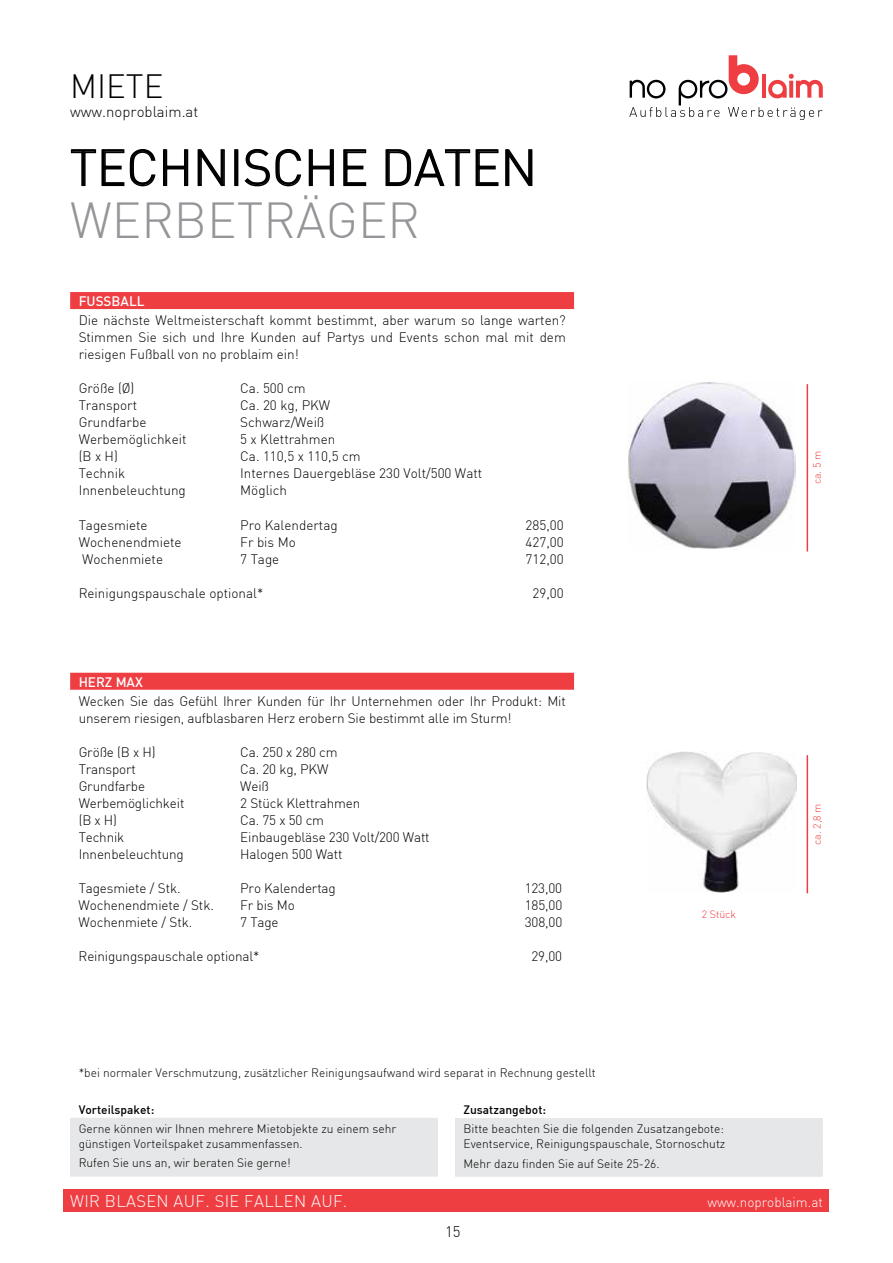
<style>
.page{position:relative;width:893px;height:1263px;background:#fff}
.page>*{position:absolute;margin:0;border:0;box-sizing:border-box;transform-origin:0 0}
.t1{font:300 49.5px "DIN";color:#000}
.t2{font:300 49.5px "DIN";color:#939598}
.t3{font:300 33px "DIN";color:#000}
.t4{font:300 16.5px "DIN";letter-spacing:.02em;color:#fff}
.t5{font:300 15px "DIN";color:#000}
.t6{font:300 13.5px/17px "DIN";letter-spacing:-.01em;color:#000;text-align:justify}
.t7{font:300 13.5px "DIN";color:#fff}
.t8{font:500 13.5px "DIN";color:#fff}
.t9{font:300 12px/14.9px "DIN";color:#000}
.t10{font:500 12px "DIN";color:#000}
.t11{font:300 10.5px "DIN";color:#ef3e42}
</style>
<div class="page">
<svg style="left:629px;top:55px;width:194px;height:65px"></svg>
<div style="left:64px;top:1189px;width:765px;height:23px;background:#ef3e42"></div>
<svg style="left:70px;top:149px;width:86px;height:38px"></svg>
<svg style="left:163px;top:149px;width:26px;height:38px"></svg>
<svg style="left:197px;top:149px;width:28px;height:38px"></svg>
<div style="left:234px;top:149px;width:4px;height:37px;border:2px solid #000"></div>
<svg style="left:244px;top:149px;width:58px;height:38px"></svg>
<svg style="left:308px;top:149px;width:26px;height:38px"></svg>
<svg style="left:343px;top:149px;width:24px;height:38px"></svg>
<svg style="left:385px;top:149px;width:148px;height:38px"></svg>
<div style="left:70px;top:292px;width:504px;height:17px;background:#ef3e42"></div>
<img style="left:627px;top:382px;width:168px;height:167px">
<hr style="left:807px;top:384px;width:1px;height:167px;background:#ef3e42">
<div style="left:70px;top:1118px;width:368px;height:17px;background:#e6e7e8"></div>
<div style="left:70px;top:1133px;width:368px;height:17px;background:#e6e7e8"></div>
<div style="left:70px;top:1139px;width:368px;height:17px;background:#e6e7e8"></div>
<div style="left:70px;top:1153px;width:368px;height:17px;background:#e6e7e8"></div>
<div style="left:70px;top:1159px;width:368px;height:17px;background:#e6e7e8"></div>
<div style="left:455px;top:1118px;width:368px;height:17px;background:#e6e7e8"></div>
<div style="left:455px;top:1133px;width:368px;height:17px;background:#e6e7e8"></div>
<div style="left:455px;top:1139px;width:368px;height:17px;background:#e6e7e8"></div>
<div style="left:455px;top:1154px;width:368px;height:17px;background:#e6e7e8"></div>
<div style="left:455px;top:1160px;width:368px;height:17px;background:#e6e7e8"></div>
<div style="left:70px;top:673px;width:504px;height:17px;background:#ef3e42"></div>
<img style="left:647px;top:751px;width:149px;height:142px">
<hr style="left:807px;top:755px;width:1px;height:138px;background:#ef3e42">
<h2 class="t3" style="left:70px;top:66px;width:44px">Miete</h2>
<p class="t5" style="left:70px;top:102px;width:130px">www.noproblaim.at</p>
<h1 class="t1" style="left:70px;top:137px;width:150px">Technisc</h1>
<h1 class="t1" style="left:304px;top:137px;width:141px">he Daten</h1>
<h1 class="t2" style="left:70px;top:190px;width:351px">WERBETRÄGER</h1>
<p class="t8" style="left:79px;top:292px;width:67px">FuSSBall</p>
<p class="t6" style="left:79px;top:312px;width:489px">Die nächste Weltmeisterschaft kommt bestimmt, aber warum so lange warten?<br>Stimmen Sie sich und Ihre Kunden auf Partys und Events schon mal mit dem riesigen Fußball von no problaim ein!</p>
<p class="t6" style="left:79px;top:380px;width:57px">Größe (Ø)</p>
<p class="t6" style="left:240px;top:380px;width:67px">Ca. 500 cm</p>
<p class="t6" style="left:79px;top:397px;width:60px">Transport</p>
<p class="t6" style="left:240px;top:397px;width:92px">Ca. 20 kg, PKW</p>
<p class="t6" style="left:79px;top:414px;width:69px">Grundfarbe</p>
<p class="t6" style="left:240px;top:414px;width:86px">Schwarz/Weiß</p>
<p class="t6" style="left:79px;top:431px;width:109px">Werbemöglichkeit</p>
<p class="t6" style="left:240px;top:431px;width:97px">5 x Klettrahmen</p>
<p class="t6" style="left:79px;top:448px;width:41px">(B x H)</p>
<p class="t6" style="left:240px;top:448px;width:122px">Ca. 110,5 x 110,5 cm</p>
<p class="t6" style="left:79px;top:465px;width:48px">Technik</p>
<p class="t6" style="left:240px;top:465px;width:243px">Internes Dauergebläse 230 Volt/500 Watt</p>
<p class="t6" style="left:79px;top:482px;width:109px">Innenbeleuchtung</p>
<p class="t6" style="left:240px;top:482px;width:48px">Möglich</p>
<p class="t6" style="left:79px;top:516px;width:71px">Tagesmiete</p>
<p class="t6" style="left:240px;top:516px;width:99px">Pro Kalendertag</p>
<p class="t6" style="left:525px;top:516px;width:40px">285,00</p>
<p class="t6" style="left:79px;top:533px;width:104px">Wochenendmiete</p>
<p class="t6" style="left:240px;top:533px;width:57px">Fr bis Mo</p>
<p class="t6" style="left:525px;top:533px;width:40px">427,00</p>
<p class="t6" style="left:82px;top:550px;width:82px">Wochenmiete</p>
<p class="t6" style="left:240px;top:550px;width:41px">7 Tage</p>
<p class="t6" style="left:526px;top:550px;width:40px">712,00</p>
<p class="t6" style="left:79px;top:584px;width:186px">Reinigungspauschale optional*</p>
<p class="t6" style="left:532px;top:584px;width:33px">29,00</p>
<p class="t8" style="left:79px;top:673px;width:18px">Herz</p>
<p class="t8" style="left:116px;top:673px;width:29px">Max</p>
<p class="t6" style="left:79px;top:692px;width:489px">Wecken Sie das Gefühl Ihrer Kunden für Ihr Unternehmen oder Ihr Produkt: Mit unserem riesigen, aufblasbaren H erz erobern Sie bestimmt alle im Sturm!</p>
<p class="t6" style="left:79px;top:744px;width:78px">Größe (B x H)</p>
<p class="t6" style="left:240px;top:744px;width:99px">Ca. 250 x 280 cm</p>
<p class="t6" style="left:79px;top:761px;width:59px">Transport</p>
<p class="t6" style="left:240px;top:761px;width:90px">Ca. 20 kg, PKW</p>
<p class="t6" style="left:79px;top:778px;width:68px">Grundfarbe</p>
<p class="t6" style="left:240px;top:778px;width:30px">Weiß</p>
<p class="t6" style="left:79px;top:795px;width:107px">Werbemöglichkeit</p>
<p class="t6" style="left:240px;top:795px;width:122px">2 Stück Klettrahmen</p>
<p class="t6" style="left:79px;top:812px;width:40px">(B x H)</p>
<p class="t6" style="left:240px;top:812px;width:85px">Ca. 75 x 50 cm</p>
<p class="t6" style="left:79px;top:829px;width:47px">Technik</p>
<p class="t6" style="left:240px;top:829px;width:191px">Einbaugebläse 230 Volt/200 Watt</p>
<p class="t6" style="left:79px;top:846px;width:139px">Innenbeleuchtung H</p>
<p class="t6" style="left:250px;top:846px;width:94px">alogen 500 Watt</p>
<p class="t6" style="left:79px;top:880px;width:104px">Tagesmiete / Stk.</p>
<p class="t6" style="left:240px;top:880px;width:97px">Pro Kalendertag</p>
<p class="t6" style="left:525px;top:880px;width:39px">123,00</p>
<p class="t6" style="left:79px;top:897px;width:137px">Wochenendmiete / Stk.</p>
<p class="t6" style="left:240px;top:897px;width:56px">Fr bis Mo</p>
<p class="t6" style="left:525px;top:897px;width:39px">185,00</p>
<p class="t6" style="left:79px;top:914px;width:115px">Wochenmiete / Stk.</p>
<p class="t6" style="left:240px;top:914px;width:40px">7 Tage</p>
<p class="t6" style="left:525px;top:914px;width:39px">308,00</p>
<p class="t6" style="left:79px;top:948px;width:182px">Reinigungspauschale optional*</p>
<p class="t6" style="left:531px;top:948px;width:32px">29,00</p>
<p class="t9" style="left:79px;top:1065px;width:519px">*bei normaler Verschmutzung, zusätzlicher Reinigungsaufwand wird separat in Rechnung gestellt</p>
<p class="t11" style="left:702px;top:908px;width:36px">2 Stück</p>
<p class="t10" style="left:79px;top:1101px;width:77px">Vorteilspaket:</p>
<p class="t9" style="left:79px;top:1121px;width:319px">Gerne können wir Ihnen mehrere Mietobjekte zu einem sehr günstigen Vorteilspaket zusammenfassen.</p>
<p class="t9" style="left:79px;top:1155px;width:214px">Rufen Sie uns an, wir beraten Sie gerne!</p>
<p class="t10" style="left:463px;top:1102px;width:84px">Zusatzangebot:</p>
<p class="t9" style="left:463px;top:1121px;width:263px">Bitte beachten Sie die folgenden Zusatzangebote:<br>Eventservice, Reinigungspauschale, Stornoschutz</p>
<p class="t9" style="left:463px;top:1156px;width:198px">Mehr dazu finden Sie auf Seite 25-26.</p>
<p class="t11" style="left:811px;top:484px;width:35px;rotate:-90deg">ca. 5 m</p>
<p class="t11" style="left:811px;top:845px;width:43px;rotate:-90deg">ca. 2,8 m</p>
<p class="t4" style="left:70px;top:1190px;width:279px">WIR BLASEN AUF. SIE FALLEN AUF.</p>
<p class="t7" style="left:707px;top:1193px;width:117px">www.noproblaim.at</p>
<p class="t5" style="left:445px;top:1223px;width:17px">15</p>
</div>
